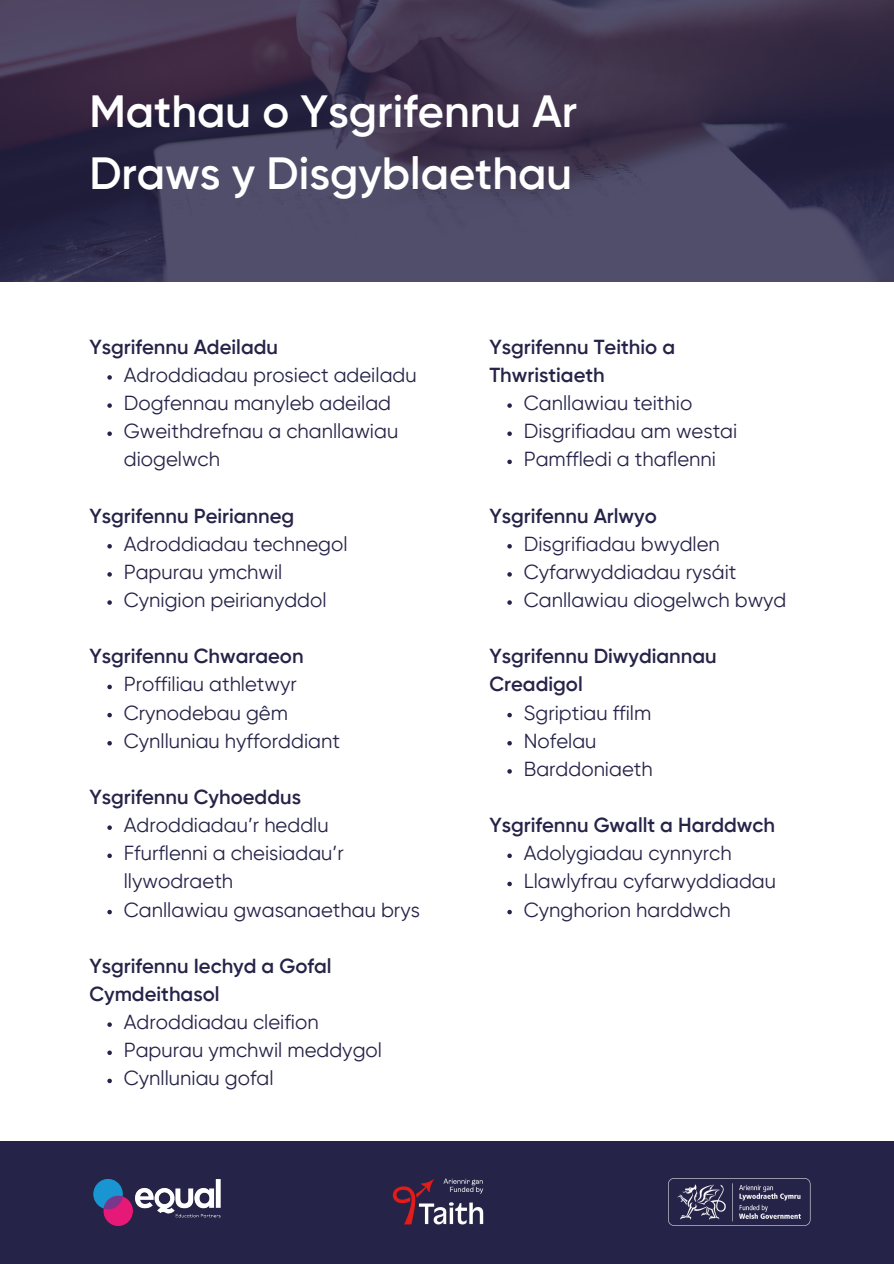
<style>
.page{position:relative;width:894px;height:1264px;background:#fff}
.page>*{position:absolute;margin:0;border:0;box-sizing:border-box;transform-origin:0 0}
.t1{font:600 45px/61.8px "Gilroy";color:#fff}
.t2{font:20.25px/28.2px "Gilroy";color:#262348}
.t3{font:600 20.25px/28.2px "Gilroy";color:#262348}
</style>
<div class="page">
<div style="left:0;top:1140px;width:893px;height:123px;background:#262348"></div>
<img style="left:392px;top:1178px;width:92px;height:47px">
<img style="left:93px;top:1179px;width:128px;height:46px">
<img style="left:668px;top:1178px;width:141px;height:47px">
<svg style="left:0;top:0;width:893px;height:282px;background:#3f3854"></svg>
<svg style="left:107px;top:375px;width:5px;height:5px"></svg>
<svg style="left:107px;top:403px;width:5px;height:5px"></svg>
<svg style="left:107px;top:431px;width:5px;height:5px"></svg>
<svg style="left:107px;top:544px;width:5px;height:4px"></svg>
<svg style="left:107px;top:572px;width:5px;height:4px"></svg>
<svg style="left:107px;top:600px;width:5px;height:5px"></svg>
<svg style="left:107px;top:684px;width:5px;height:5px"></svg>
<svg style="left:107px;top:713px;width:5px;height:4px"></svg>
<svg style="left:107px;top:741px;width:5px;height:4px"></svg>
<svg style="left:107px;top:825px;width:5px;height:5px"></svg>
<svg style="left:107px;top:853px;width:5px;height:5px"></svg>
<svg style="left:107px;top:909px;width:5px;height:5px"></svg>
<svg style="left:107px;top:1022px;width:5px;height:4px"></svg>
<svg style="left:107px;top:1050px;width:5px;height:5px"></svg>
<svg style="left:107px;top:1078px;width:5px;height:5px"></svg>
<svg style="left:507px;top:403px;width:4px;height:5px"></svg>
<svg style="left:507px;top:431px;width:4px;height:5px"></svg>
<svg style="left:507px;top:459px;width:4px;height:5px"></svg>
<svg style="left:507px;top:544px;width:4px;height:4px"></svg>
<svg style="left:507px;top:572px;width:4px;height:4px"></svg>
<svg style="left:507px;top:600px;width:4px;height:5px"></svg>
<svg style="left:507px;top:713px;width:4px;height:4px"></svg>
<svg style="left:507px;top:741px;width:4px;height:4px"></svg>
<svg style="left:507px;top:769px;width:4px;height:4px"></svg>
<svg style="left:507px;top:853px;width:4px;height:5px"></svg>
<svg style="left:507px;top:881px;width:4px;height:5px"></svg>
<svg style="left:507px;top:909px;width:4px;height:5px"></svg>
<p class="t1" style="left:89px;top:84px;width:489px">Mathau o Ysgrifennu Ar<br>Draws y Disgyblaethau</p>
<p class="t3" style="left:89px;top:334px;width:190px">Ysgrifennu Adeiladu</p>
<p class="t2" style="left:124px;top:362px;width:294px">Adroddiadau prosiect adeiladu</p>
<p class="t2" style="left:124px;top:390px;width:269px">Dogfennau manyleb adeilad</p>
<p class="t2" style="left:124px;top:418px;width:276px">Gweithdrefnau a chanllawiau diogelwch</p>
<p class="t3" style="left:89px;top:503px;width:206px">Ysgrifennu Peirianneg</p>
<p class="t2" style="left:124px;top:531px;width:225px">Adroddiadau technegol</p>
<p class="t2" style="left:124px;top:559px;width:160px">Papurau ymchwil</p>
<p class="t2" style="left:124px;top:587px;width:204px">Cynigion peirianyddol</p>
<p class="t3" style="left:89px;top:643px;width:216px">Ysgrifennu Chwaraeon</p>
<p class="t2" style="left:124px;top:671px;width:174px">Proffiliau athletwyr</p>
<p class="t2" style="left:124px;top:700px;width:166px">Crynodebau gêm</p>
<p class="t2" style="left:124px;top:728px;width:217px">Cynlluniau hyfforddiant</p>
<p class="t3" style="left:89px;top:784px;width:213px">Ysgrifennu Cyhoeddus</p>
<p class="t2" style="left:124px;top:812px;width:206px">Adroddiadau’r heddlu</p>
<p class="t2" style="left:124px;top:840px;width:221px">Ffurflenni a cheisiadau’r llywodraeth</p>
<p class="t2" style="left:124px;top:896px;width:297px">Canllawiau gwasanaethau brys</p>
<p class="t3" style="left:89px;top:953px;width:244px">Ysgrifennu Iechyd a Gofal<br>Cymdeithasol</p>
<p class="t2" style="left:124px;top:1009px;width:196px">Adroddiadau cleifion</p>
<p class="t2" style="left:124px;top:1037px;width:259px">Papurau ymchwil meddygol</p>
<p class="t2" style="left:124px;top:1065px;width:151px">Cynlluniau gofal</p>
<p class="t3" style="left:489px;top:334px;width:187px">Ysgrifennu Teithio a<br>Thwristiaeth</p>
<p class="t2" style="left:523px;top:390px;width:170px">Canllawiau teithio</p>
<p class="t2" style="left:523px;top:418px;width:215px">Disgrifiadau am westai</p>
<p class="t2" style="left:523px;top:446px;width:194px">Pamffledi a thaflenni</p>
<p class="t3" style="left:489px;top:503px;width:169px">Ysgrifennu Arlwyo</p>
<p class="t2" style="left:523px;top:531px;width:197px">Disgrifiadau bwydlen</p>
<p class="t2" style="left:523px;top:559px;width:214px">Cyfarwyddiadau rysáit</p>
<p class="t2" style="left:523px;top:587px;width:264px">Canllawiau diogelwch bwyd</p>
<p class="t3" style="left:489px;top:643px;width:229px">Ysgrifennu Diwydiannau<br>Creadigol</p>
<p class="t2" style="left:523px;top:700px;width:129px">Sgriptiau ffilm</p>
<p class="t2" style="left:523px;top:728px;width:74px">Nofelau</p>
<p class="t2" style="left:523px;top:756px;width:130px">Barddoniaeth</p>
<p class="t3" style="left:489px;top:812px;width:287px">Ysgrifennu Gwallt a Harddwch</p>
<p class="t2" style="left:523px;top:840px;width:209px">Adolygiadau cynnyrch</p>
<p class="t2" style="left:523px;top:868px;width:254px">Llawlyfrau cyfarwyddiadau</p>
<p class="t2" style="left:523px;top:896px;width:208px">Cynghorion harddwch</p>
</div>
